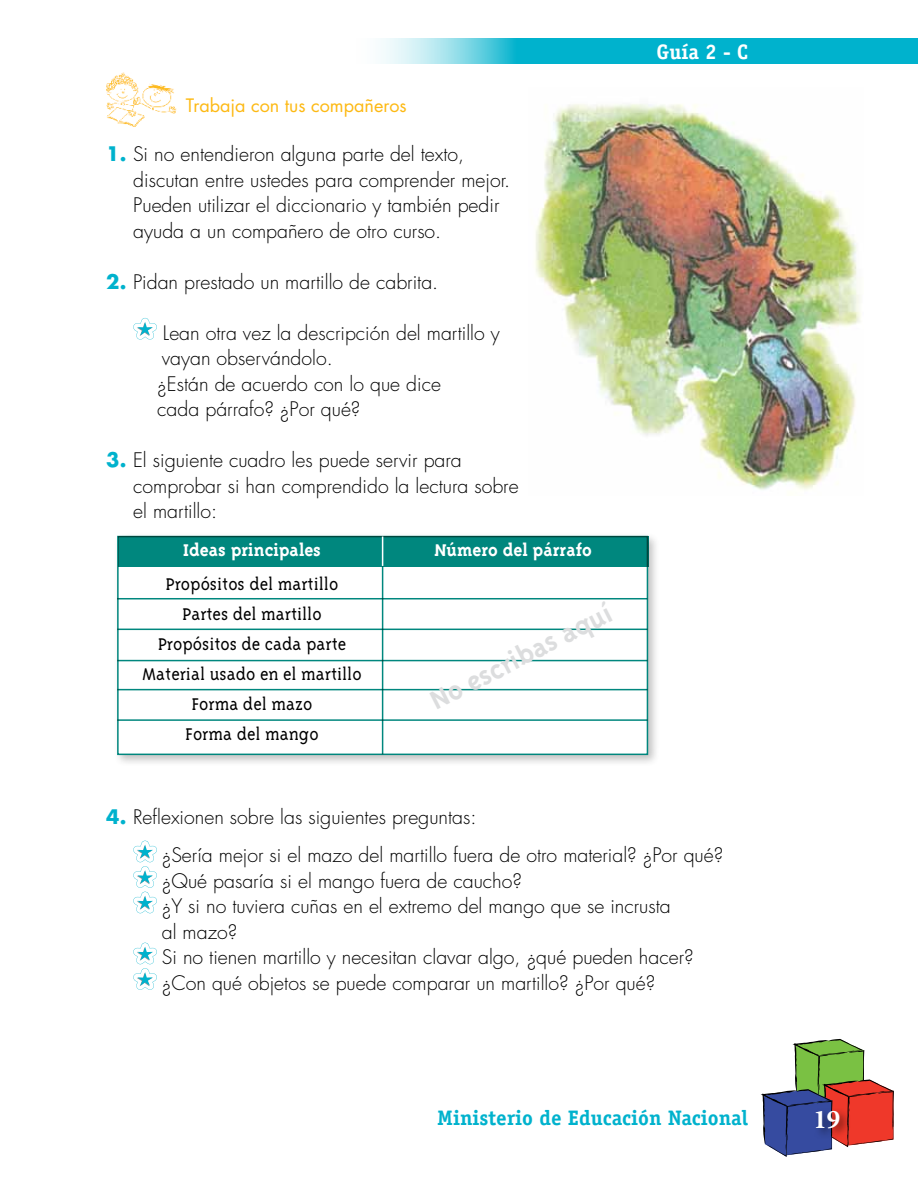
<style>
.page{position:relative;width:918px;height:1188px;background:#fff}
.page>*{position:absolute;margin:0;border:0;box-sizing:border-box;transform-origin:0 0}
.t1{font:700 30px "Triplex";color:#dcddde}
.t2{font:700 27px "Minion Pro";color:#fff}
.t3{font:700 21px "Officina Serif Std";color:#00b2cd}
.t4{font:700 21px "Officina Serif Std";color:#fff}
.t5{font:300 19.5px/25.5px "Futura";color:#000}
.t6{font:300 19.5px/30px "Triplex Serif";color:#000;text-align:center}
.t7{font:700 19.5px "Triplex Serif";color:#fff}
.t8{font:18px "Futura";color:#fdb913}
.s1{font-weight:700;color:#00b2cd}
</style>
<div class="page">
<svg style="left:381px;top:38px;width:537px;height:26px;background:#26bdd4"></svg>
<img style="left:535px;top:104px;width:326px;height:386px">
<img style="left:106px;top:72px;width:70px;height:54px">
<svg style="left:133px;top:318px;width:24px;height:22px"></svg>
<svg style="left:133px;top:841px;width:24px;height:73px"></svg>
<svg style="left:133px;top:943px;width:24px;height:47px"></svg>
<div style="left:113px;top:532px;width:548px;height:236px;background:#000;opacity:.25"></div>
<svg style="left:117px;top:536px;width:531px;height:219px"></svg>
<hr style="left:117px;top:598px;width:530px;height:1px;background:#00877e">
<hr style="left:117px;top:629px;width:531px;height:1px;background:#00877e">
<hr style="left:117px;top:660px;width:531px;height:1px;background:#00877e">
<hr style="left:117px;top:689px;width:531px;height:1px;background:#00877e">
<hr style="left:117px;top:719px;width:531px;height:2px;background:#00877e">
<hr style="left:382px;top:567px;width:1px;height:187px;background:#00877e">
<svg style="left:382px;top:537px;width:1px;height:29px"></svg>
<svg style="left:761px;top:1039px;width:133px;height:118px"></svg>
<div style="left:813px;top:1107px;width:39px;height:33px;background:#000;opacity:.55"></div>
<p class="t8" style="left:186px;top:94px;width:223px">Trabaja con tus compañeros</p>
<p class="t5" style="left:133px;top:142px;width:378px;text-indent:-27px"><span class="s1">1.</span> Si no entendieron alguna parte del texto, discutan entre ustedes para comprender mejor.<br>Pueden utilizar el diccionario y también pedir ayuda a un compañero de otro curso.</p>
<p class="t5" style="left:106px;top:269px;width:334px"><span class="s1">2.</span> Pidan prestado un martillo de cabrita.</p>
<p class="t5" style="left:157px;top:320px;width:344px">Lean otra vez la descripción del martillo y vayan observándolo.<br>¿Están de acuerdo con lo que dice<br>cada párrafo? ¿Por qué?</p>
<p class="t5" style="left:133px;top:448px;width:387px;text-indent:-27px"><span class="s1">3.</span> El siguiente cuadro les puede servir para comprobar si han comprendido la lectura sobre el martillo:</p>
<p class="t7" style="left:183px;top:539px;width:139px">Ideas principales</p>
<p class="t7" style="left:434px;top:539px;width:159px">Número del párrafo</p>
<p class="t6" style="left:143px;top:569px;width:221px">Propósitos del martillo<br>Partes del martillo<br>Propósitos de cada parte<br>Material usado en el martillo<br>Forma del mazo<br>Forma del mango</p>
<h1 class="t1" style="left:424px;top:687px;width:202px;rotate:-27deg">No escribas aquí</h1>
<p class="t4" style="left:657px;top:38px;width:93px">Guía 2 - C</p>
<p class="t5" style="left:162px;top:798px;width:563px;line-height:38.2px;text-indent:-56px"><span class="s1">4.</span> Reflexionen sobre las siguientes preguntas:<br>¿Sería mejor si el mazo del martillo fuera de otro material? ¿Por qué?</p>
<p class="t5" style="left:162px;top:869px;width:533px">¿Qué pasaría si el mango fuera de caucho?<br>¿Y si no tuviera cuñas en el extremo del mango que se incrusta<br>al mazo?<br>Si no tienen martillo y necesitan clavar algo, ¿qué pueden hacer? ¿Con qué objetos se puede comparar un martillo? ¿Por qué?</p>
<p class="t3" style="left:437px;top:1105px;width:312px">Ministerio de Educación Nacional</p>
<h2 class="t2" style="left:813px;top:1100px;width:28px">19</h2>
</div>
